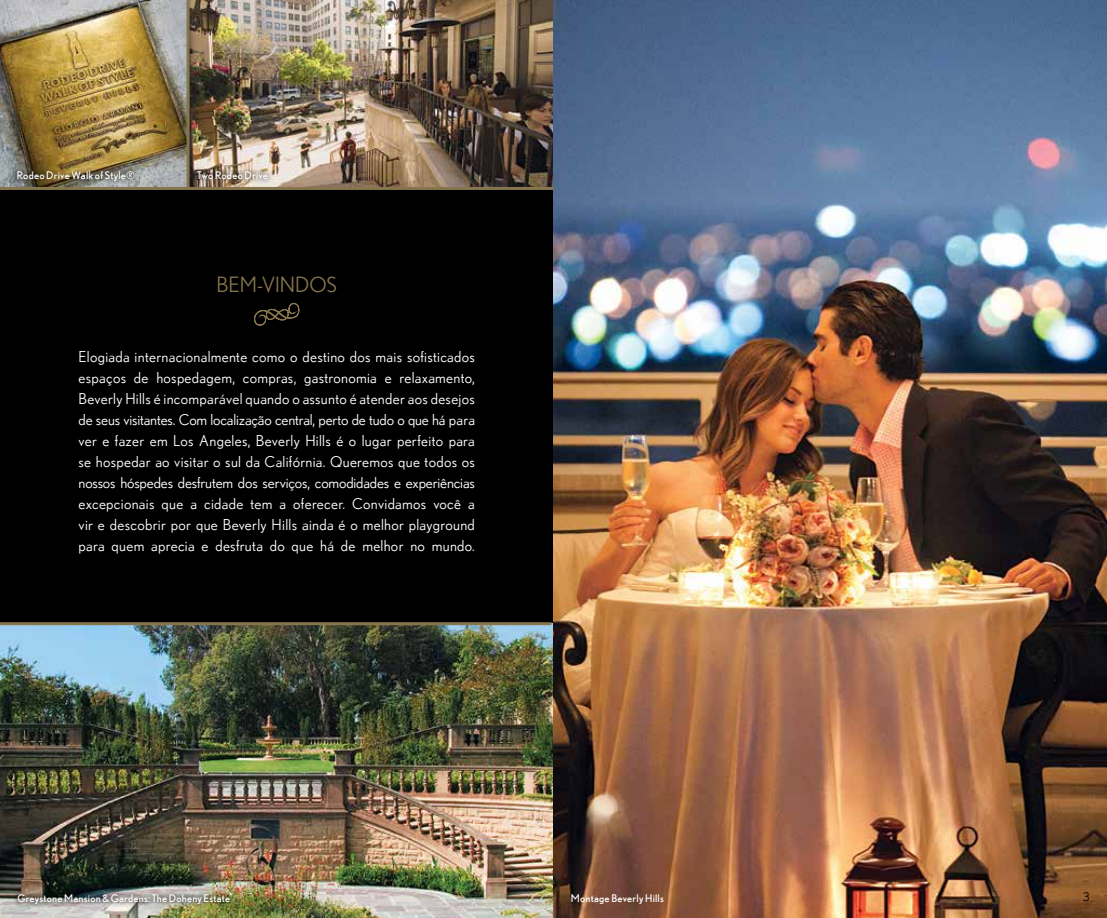
<style>
.page{position:relative;width:1107px;height:918px;background:#fff}
.page>*{position:absolute;margin:0;border:0;box-sizing:border-box;transform-origin:0 0}
.t1{font:21px "Nobel";color:#86754d}
.t2{font:15px/21px "Nobel";letter-spacing:.02em;color:#fff;text-align:justify}
.t3{font:12px "Nobel";color:#000}
.t4{font:10.5px "Nobel";letter-spacing:.02em;color:#fff}
</style>
<div class="page">
<div style="left:0;top:189px;width:567px;height:435px;background:#000"></div>
<img style="left:0;top:0;width:554px;height:187px">
<img style="left:0;top:624px;width:554px;height:294px">
<img style="left:554px;top:0;width:553px;height:918px">
<hr style="left:0;top:622px;width:551px;height:3px;background:#86754d">
<hr style="left:0;top:187px;width:554px;height:3px;background:#86754d">
<hr style="left:187px;top:0;width:3px;height:190px;background:#86754d">
<svg style="left:254px;top:302px;width:46px;height:24px"></svg>
<svg style="left:11px;top:888px;width:221px;height:20px"></svg>
<svg style="left:12px;top:165px;width:128px;height:21px;background:#736951"></svg>
<img style="left:12px;top:889px;width:224px;height:21px">
<div style="left:192px;top:165px;width:81px;height:20px;background:#000;opacity:.88"></div>
<p class="t4" style="left:17px;top:169px;width:120px">Rodeo Drive Walk of Style®</p>
<p class="t4" style="left:197px;top:169px;width:73px">Two Rodeo Drive</p>
<h1 class="t1" style="left:217px;top:273px;width:122px">BEM-VINDOS</h1>
<p class="t2" style="left:79px;top:346px;width:398px">Elogiada internacionalmente como o destino dos mais sofisticados espaços de hospedagem, compras, gastronomia e relaxamento, Beverly Hills é incomparável quando o assunto é atender aos desejos de seus visitantes. Com localização central, perto de tudo o que há para ver e fazer em Los Angeles, Beverly Hills é o lugar perfeito para se hospedar ao visitar o sul da Califórnia. Queremos que todos os nossos hóspedes desfrutem dos serviços, comodidades e experiências excepcionais que a cidade tem a oferecer. Convidamos você a vir e descobrir por que Beverly Hills ainda é o melhor playground para quem aprecia e desfruta do que há de melhor no mundo.</p>
<p class="t4" style="left:17px;top:892px;width:214px">Greystone Mansion &amp; Gardens: The Doheny Estate</p>
<p class="t4" style="left:571px;top:892px;width:95px">Montage Beverly Hills</p>
<p class="t3" style="left:1083px;top:890px;width:8px">3</p>
</div>
